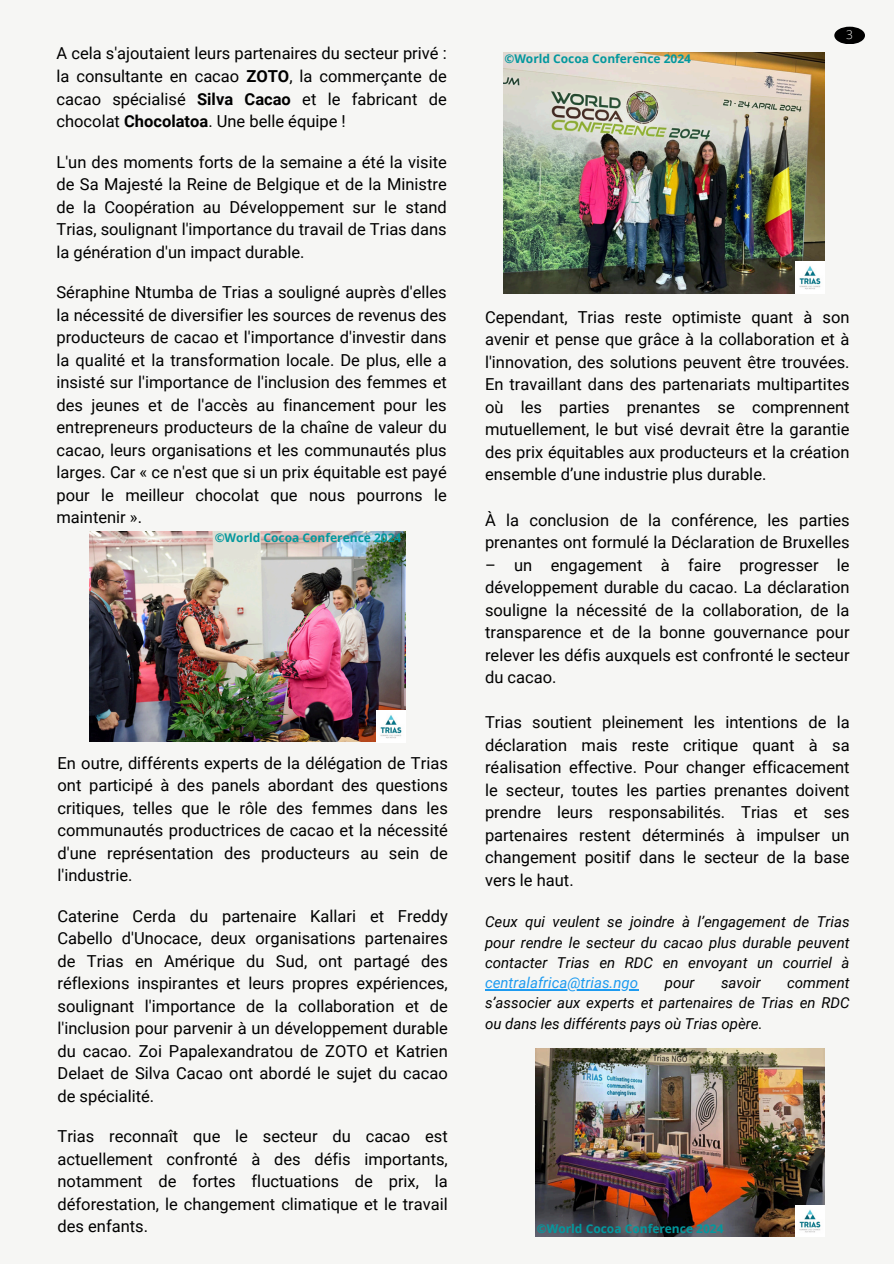
<style>
.page{position:relative;width:894px;height:1264px;background:#fff}
.page>*{position:absolute;margin:0;border:0;box-sizing:border-box;transform-origin:0 0}
.t1{font:16.5px/22.5px "Roboto";color:#000;text-align:justify}
.t2{font:italic 15px/20.2px "Roboto";color:#000;text-align:justify}
.t3{font:italic 15px "Roboto";color:#1d9bf0}
.t4{font:700 12px "Open Sans";color:#03989e}
.t5{font:300 12px "Open Sans";color:#f6f6f4}
.s1{font-weight:700}
</style>
<div class="page">
<div style="left:0;top:0;width:893px;height:1263px;background:#f6f6f4"></div>
<div style="left:834px;top:27px;width:30px;height:17px;background:#000;border-radius:50%"></div>
<img style="left:89px;top:531px;width:316px;height:210px">
<img style="left:503px;top:52px;width:321px;height:241px">
<img style="left:376px;top:711px;width:30px;height:31px">
<img style="left:794px;top:262px;width:30px;height:31px">
<img style="left:535px;top:1048px;width:288px;height:188px">
<hr style="left:485px;top:989px;width:153px;height:1px;background:#1d9bf0">
<img style="left:794px;top:1205px;width:30px;height:31px">
<h1 class="t1" style="left:56px;top:43px;width:392px">A cela s'ajoutaient leurs partenaires du secteur privé : la consultante en cacao <span class="s1">ZOTO</span>, la commerçante de cacao spécialisé <span class="s1">Silva Cacao</span> et le fabricant de chocolat <span class="s1">Chocolatoa</span>. Une belle équipe !</h1>
<h1 class="t1" style="left:56px;top:151px;width:391px">L'un des moments forts de la semaine a été la visite de Sa Majesté la Reine de Belgique et de la Ministre de la Coopération au Développement sur le stand Trias, soulignant l'importance du travail de Trias dans la génération d'un impact durable.</h1>
<h1 class="t1" style="left:56px;top:281px;width:391px">Séraphine Ntumba de Trias a souligné auprès d'elles la nécessité de diversifier les sources de revenus des producteurs de cacao et l'importance d'investir dans la qualité et la transformation locale. De plus, elle a insisté sur l'importance de l'inclusion des femmes et des jeunes et de l'accès au financement pour les entrepreneurs producteurs de la chaîne de valeur du cacao, leurs organisations et les communautés plus larges. Car « ce n'est que si un prix équitable est payé pour le meilleur chocolat que nous pourrons le maintenir ».</h1>
<h1 class="t4" style="left:214px;top:529px;width:188px">©World Cocoa Conference 2024</h1>
<h1 class="t1" style="left:57px;top:751px;width:391px">En outre, différents experts de la délégation de Trias ont participé à des panels abordant des questions critiques, telles que le rôle des femmes dans les communautés productrices de cacao et la nécessité d'une représentation des producteurs au sein de l'industrie.</h1>
<h1 class="t1" style="left:57px;top:904px;width:392px">Caterine Cerda du partenaire Kallari et Freddy Cabello d'Unocace, deux organisations partenaires de Trias en Amérique du Sud, ont partagé des réflexions inspirantes et leurs propres expériences, soulignant l'importance de la collaboration et de l'inclusion pour parvenir à un développement durable du cacao. Zoi Papalexandratou de ZOTO et Katrien Delaet de Silva Cacao ont abordé le sujet du cacao de spécialité.</h1>
<p class="t1" style="left:57px;top:1125px;width:391px">Trias reconnaît que le secteur du cacao est actuellement confronté à des défis importants, notamment de fortes fluctuations de prix, la déforestation, le changement climatique et le travail des enfants.</p>
<p class="t4" style="left:504px;top:50px;width:188px">©World Cocoa Conference 2024</p>
<p class="t5" style="left:846px;top:27px;width:8px">3</p>
<p class="t1" style="left:485px;top:306px;width:366px">Cependant, Trias reste optimiste quant à son avenir et pense que grâce à la collaboration et à l'innovation, des solutions peuvent être trouvées.<br>En travaillant dans des partenariats multipartites où les parties prenantes se comprennent mutuellement, le but visé devrait être la garantie des prix équitables aux producteurs et la création ensemble d’une industrie plus durable.</p>
<p class="t1" style="left:485px;top:508px;width:366px">À la conclusion de la conférence, les parties prenantes ont formulé la Déclaration de Bruxelles</p>
<p class="t1" style="left:485px;top:553px;width:366px">– un engagement à faire progresser le développement durable du cacao. La déclaration souligne la nécessité de la collaboration, de la transparence et de la bonne gouvernance pour relever les défis auxquels est confronté le secteur du cacao.</p>
<p class="t1" style="left:485px;top:711px;width:366px">Trias soutient pleinement les intentions de la déclaration mais reste critique quant à sa réalisation effective. Pour changer efficacement le secteur, toutes les parties prenantes doivent prendre leurs responsabilités. Trias et ses partenaires restent déterminés à impulser un changement positif dans le secteur de la base vers le haut.</p>
<p class="t2" style="left:485px;top:912px;width:366px">Ceux qui veulent se joindre à l’engagement de Trias pour rendre le secteur du cacao plus durable peuvent contacter Trias en RDC en envoyant un courriel à</p>
<h1 class="t3" style="left:485px;top:974px;width:155px">centralafrica@trias.ngo</h1>
<h1 class="t2" style="left:664px;top:972px;width:31px">pour</h1>
<h1 class="t2" style="left:720px;top:972px;width:41px">savoir</h1>
<h1 class="t2" style="left:485px;top:972px;width:366px;text-indent:302px">comment s’associer aux experts et partenaires de Trias en RDC ou dans les différents pays où Trias opère.</h1>
<p class="t4" style="left:536px;top:1220px;width:188px">©World Cocoa Conference 2024</p>
</div>
